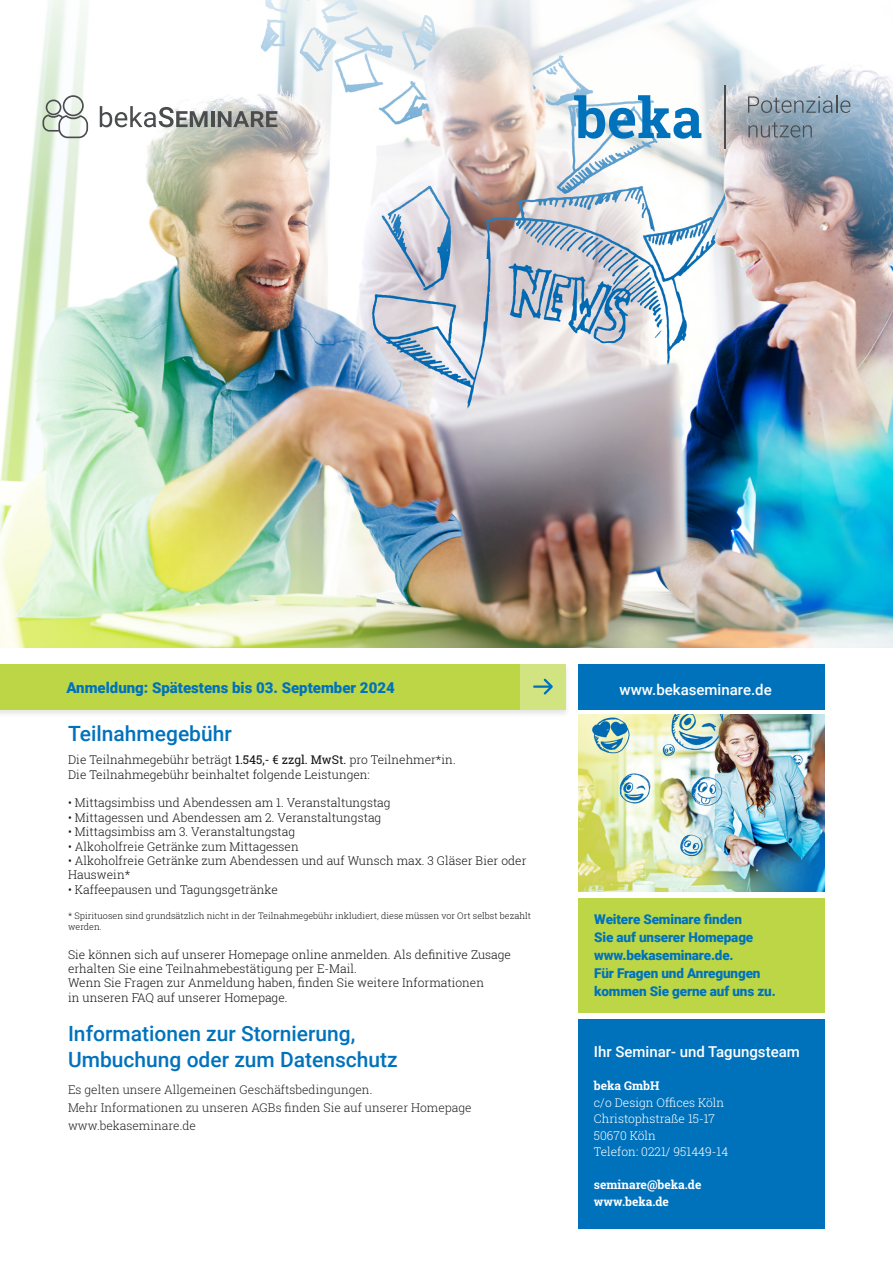
<style>
.page{position:relative;width:893px;height:1263px;background:#fff}
.page>*{position:absolute;margin:0;border:0;box-sizing:border-box;transform-origin:0 0}
.Zwischenüberschrift{font:500 21px/25.2px "Roboto";color:#0072bc}
.t1{font:500 15px "Roboto";color:#fff}
.Subline{font:900 15px "Roboto";color:#0072bc}
.Subline-2{font:900 13.5px/18px "Roboto";letter-spacing:-.01em;color:#0072bc}
.Zwischenüberschrift-2{font:300 12px/14.4px "Roboto Slab";color:#141413}
.Copy_unter_Headline{font:300 12px/18px "Roboto Slab";color:#231f20}
.t2{font:300 12px "Roboto Slab";color:#fff}
.t3{font:700 12px "Roboto Slab";color:#fff}
.t4{font:300 9px/10.8px "Roboto Slab";color:#141413}
.s1{font-weight:400}
</style>
<div class="page">
<img style="left:0;top:298px;width:893px;height:349px">
<div style="left:578px;top:1019px;width:247px;height:210px;background:#0072bc"></div>
<img style="left:18px;top:0;width:875px;height:298px">
<svg style="left:574px;top:95px;width:127px;height:44px"></svg>
<hr style="left:724px;top:85px;width:1px;height:64px;background:#4b4c4d">
<svg style="left:748px;top:122px;width:64px;height:16px"></svg>
<svg style="left:748px;top:96px;width:102px;height:17px;background:#8f9fac"></svg>
<svg style="left:100px;top:106px;width:108px;height:21px"></svg>
<hr style="left:211px;top:111px;width:3px;height:16px;background:#4b4c4d">
<svg style="left:218px;top:111px;width:59px;height:16px"></svg>
<svg style="left:43px;top:95px;width:45px;height:43px"></svg>
<div style="left:0;top:663px;width:570px;height:55px;background:#231f20;opacity:.11"></div>
<div style="left:0;top:664px;width:566px;height:45px;background:#bcd646"></div>
<div style="left:520px;top:664px;width:46px;height:45px;background:#d2e382"></div>
<svg style="left:543px;top:678px;width:10px;height:17px"></svg>
<hr style="left:534px;top:685px;width:16px;height:3px;background:#0072bc">
<div style="left:578px;top:898px;width:247px;height:114px;background:#bcd646"></div>
<div style="left:578px;top:664px;width:247px;height:45px;background:#0072bc"></div>
<img style="left:578px;top:715px;width:247px;height:177px">
<p class="Subline" style="left:66px;top:677px;width:330px">Anmeldung: Spätestens bis 03. September 2024</p>
<p class="Zwischenüberschrift" style="left:68px;top:720px;width:165px">Teilnahmegebühr</p>
<p class="Zwischenüberschrift-2" style="left:68px;top:752px;width:389px">Die Teilnahmegebühr beträgt <span class="s1">1.545,- € zzgl. MwSt.</span> pro Teilnehmer*in.</p>
<p class="Zwischenüberschrift-2" style="left:68px;top:767px;width:303px">Die Teilnahmegebühr beinhaltet folgende Leistungen:</p>
<p class="Zwischenüberschrift-2" style="left:68px;top:795px;width:324px">• Mittagsimbiss und Abendessen am 1. Veranstaltungstag</p>
<p class="Zwischenüberschrift-2" style="left:68px;top:810px;width:315px">• Mittagessen und Abendessen am 2. Veranstaltungstag</p>
<p class="Zwischenüberschrift-2" style="left:68px;top:824px;width:229px">• Mittagsimbiss am 3. Veranstaltungstag</p>
<p class="Zwischenüberschrift-2" style="left:68px;top:839px;width:232px">• Alkoholfreie Getränke zum Mittagessen</p>
<p class="Zwischenüberschrift-2" style="left:68px;top:853px;width:460px">• Alkoholfreie Getränke zum Abendessen und auf Wunsch max. 3 Gläser Bier oder<br>Hauswein*</p>
<p class="Zwischenüberschrift-2" style="left:68px;top:882px;width:211px">• Kaffeepausen und Tagungsgetränke</p>
<p class="t4" style="left:68px;top:910px;width:464px">* Spirituosen sind grundsätzlich nicht in der Teilnahmegebühr inkludiert, diese müssen vor Ort selbst bezahlt werden.</p>
<p class="Zwischenüberschrift-2" style="left:68px;top:947px;width:444px">Sie können sich auf unserer Homepage online anmelden. Als definitive Zusage erhalten Sie eine Teilnahmebestätigung per E-Mail.</p>
<p class="Zwischenüberschrift-2" style="left:68px;top:975px;width:417px">Wenn Sie Fragen zur Anmeldung haben, finden Sie weitere Informationen</p>
<p class="Zwischenüberschrift-2" style="left:68px;top:990px;width:221px">in unseren FAQ auf unserer Homepage.</p>
<p class="Zwischenüberschrift" style="left:68px;top:1020px;width:331px">Informationen zur Stornierung,<br>Umbuchung oder zum Datenschutz</p>
<p class="Copy_unter_Headline" style="left:68px;top:1080px;width:405px">Es gelten unsere Allgemeinen Geschäftsbedingungen.<br>Mehr Informationen zu unseren AGBs finden Sie auf unserer Homepage www.bekaseminare.de</p>
<p class="t1" style="left:620px;top:679px;width:154px">www.bekaseminare.de</p>
<p class="Subline-2" style="left:594px;top:909px;width:183px">Weitere Seminare finden<br>Sie auf unserer Homepage www.bekaseminare.de.<br>Für Fragen und Anregungen kommen Sie gerne auf uns zu.</p>
<p class="t1" style="left:594px;top:1041px;width:208px">Ihr Seminar- und Tagungsteam</p>
<p class="t3" style="left:594px;top:1077px;width:67px">beka GmbH</p>
<p class="t2" style="left:594px;top:1094px;width:132px">c/o Design Offices Köln</p>
<p class="t2" style="left:594px;top:1110px;width:123px">Christophstraße 15-17</p>
<p class="t2" style="left:594px;top:1127px;width:63px">50670 Köln</p>
<p class="t2" style="left:594px;top:1143px;width:136px">Telefon: 0221/ 951449-14</p>
<p class="t3" style="left:594px;top:1176px;width:109px">seminare@beka.de</p>
<p class="t3" style="left:594px;top:1193px;width:76px">www.beka.de</p>
</div>
